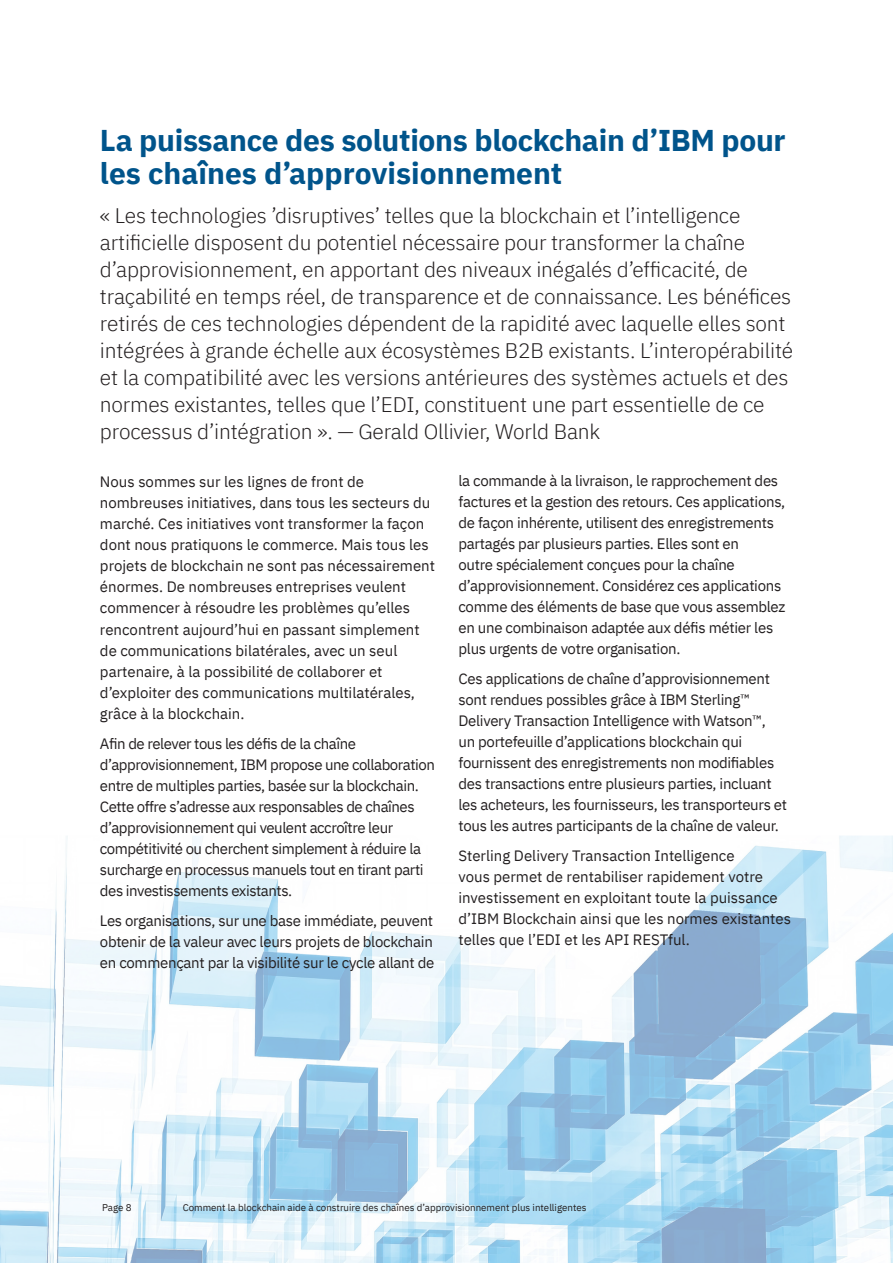
<style>
.page{position:relative;width:893px;height:1263px;background:#fff}
.page>*{position:absolute;margin:0;border:0;box-sizing:border-box;transform-origin:0 0}
.Subhead{font:700 30px/33px "IBM Plex Sans";letter-spacing:-.01em;color:#00548b}
.Intro{font:300 21px/27px "IBM Plex Sans";letter-spacing:-.01em;color:#231f20}
.Body{font:15px/21px "IBM Plex Sans";letter-spacing:-.02em;color:#231f20}
.Body-2{font:15px/21px "IBM Plex Sans";color:#231f20}
.t1{font:9.75px "IBM Plex Sans";color:#231f20}
</style>
<div class="page">
<img style="left:0;top:836px;width:893px;height:427px">
<p class="Subhead" style="left:100px;top:121px;width:687px">La puissance des solutions blockchain d’IBM pour les chaînes d’approvisionnement</p>
<p class="Intro" style="left:100px;top:200px;width:695px">« Les technologies ’disruptives’ telles que la blockchain et l’intelligence artificielle disposent du potentiel nécessaire pour transformer la chaîne d’approvisionnement, en apportant des niveaux inégalés d’efficacité, de traçabilité en temps réel, de transparence et de connaissance. Les bénéfices retirés de ces technologies dépendent de la rapidité avec laquelle elles sont intégrées à grande échelle aux écosystèmes B2B existants. L’interopérabilité et la compatibilité avec les versions antérieures des systèmes actuels et des normes existantes, telles que l’EDI, constituent une part essentielle de ce processus d’intégration ». — Gerald Ollivier, World Bank</p>
<p class="Body-2" style="left:100px;top:470px;width:337px">Nous sommes sur les lignes de front de nombreuses initiatives, dans tous les secteurs du marché. Ces initiatives vont transformer la façon dont nous pratiquons le commerce. Mais tous les projets de blockchain ne sont pas nécessairement énormes. De nombreuses entreprises veulent commencer à résoudre les problèmes qu’elles rencontrent aujourd’hui en passant simplement de communications bilatérales, avec un seul partenaire, à la possibilité de collaborer et d’exploiter des communications multilatérales, grâce à la blockchain.</p>
<p class="Body" style="left:100px;top:731px;width:337px">Afin de relever tous les défis de la chaîne d’approvisionnement, IBM propose une collaboration entre de multiples parties, basée sur la blockchain.<br>Cette offre s’adresse aux responsables de chaînes d’approvisionnement qui veulent accroître leur compétitivité ou cherchent simplement à réduire la surcharge en processus manuels tout en tirant parti des investissements existants.</p>
<p class="Body" style="left:100px;top:908px;width:336px;text-align:justify">Les organisations, sur une base immédiate, peuvent obtenir de la valeur avec leurs projets de blockchain en commençant par la visibilité sur le cycle allant de</p>
<p class="Body" style="left:458px;top:469px;width:328px">la commande à la livraison, le rapprochement des factures et la gestion des retours. Ces applications, de façon inhérente, utilisent des enregistrements partagés par plusieurs parties. Elles sont en<br>outre spécialement conçues pour la chaîne d’approvisionnement. Considérez ces applications comme des éléments de base que vous assemblez en une combinaison adaptée aux défis métier les plus urgents de votre organisation.</p>
<p class="Body" style="left:458px;top:667px;width:330px">Ces applications de chaîne d’approvisionnement sont rendues possibles grâce à IBM Sterling™ Delivery Transaction Intelligence with Watson™,<br>un portefeuille d’applications blockchain qui fournissent des enregistrements non modifiables des transactions entre plusieurs parties, incluant les acheteurs, les fournisseurs, les transporteurs et tous les autres participants de la chaîne de valeur.</p>
<p class="Body-2" style="left:458px;top:844px;width:334px">Sterling Delivery Transaction Intelligence<br>vous permet de rentabiliser rapidement votre investissement en exploitant toute la puissance d’IBM Blockchain ainsi que les normes existantes telles que l’EDI et les API RESTful.</p>
<p class="t1" style="left:102px;top:1200px;width:31px">Page 8</p>
<p class="t1" style="left:183px;top:1200px;width:405px">Comment la blockchain aide à construire des chaînes d’approvisionnement plus intelligentes</p>
</div>
